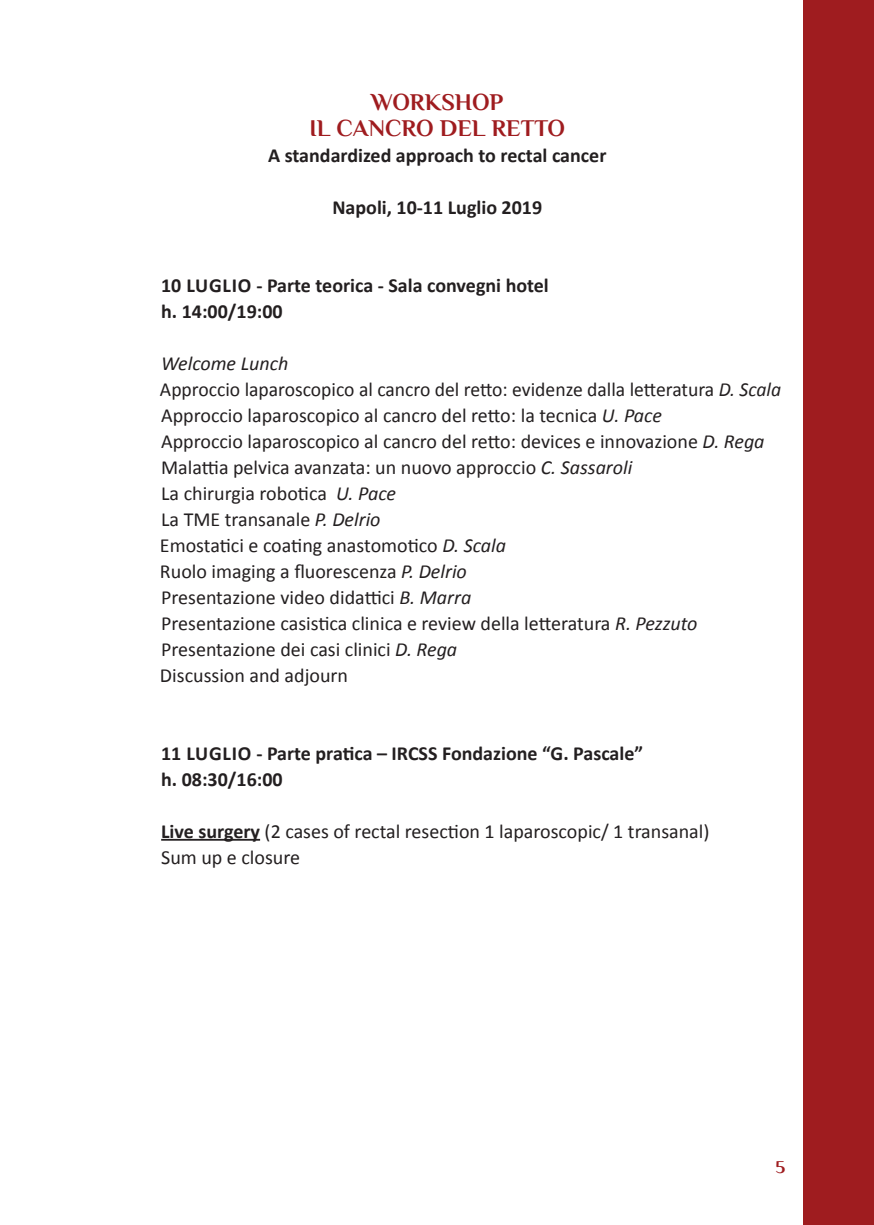
<style>
.page{position:relative;width:874px;height:1225px;background:#fff}
.page>*{position:absolute;margin:0;border:0;box-sizing:border-box;transform-origin:0 0}
.t1{font:700 24px/26px "Philosopher";color:#9f1c1f;text-align:center}
.t2{font:20px/26px "Calibri";color:#231f20}
.t3{font:700 20px/26px "Calibri";color:#231f20}
.t4{font:700 18px "Philosopher";color:#9f1c1f}
.s1{font-style:italic}
.s2{font-weight:700}
</style>
<div class="page">
<div style="left:803px;top:0;width:70px;height:1225px;background:#9f1c1f"></div>
<hr style="left:161px;top:839px;width:99px;height:1px;background:#231f20">
<p class="t1" style="left:309px;top:89px;width:257px">WORKSHOP<br>IL CANCRO DEL RETTO</p>
<p class="t3" style="left:268px;top:142px;width:339px">A standardized approach to rectal cancer</p>
<p class="t3" style="left:332px;top:194px;width:211px">Napoli, 10-11 Luglio 2019</p>
<p class="t3" style="left:161px;top:272px;width:389px">10 LUGLIO - Parte teorica - Sala convegni hotel h. 14:00/19:00</p>
<p class="t2" style="left:160px;top:350px;width:622px"><span class="s1">Welcome Lunch<br></span>Approccio laparoscopico al cancro del retto: evidenze dalla letteratura <span class="s1">D. Scala </span>Approccio laparoscopico al cancro del retto: la tecnica <span class="s1">U. Pace<br></span>Approccio laparoscopico al cancro del retto: devices e innovazione <span class="s1">D. Rega </span>Malattia pelvica avanzata: un nuovo approccio <span class="s1">C. Sassaroli<br></span>La chirurgia robotica <span class="s1">U. Pace<br></span>La TME transanale <span class="s1">P. Delrio<br></span>Emostatici e coating anastomotico <span class="s1">D. Scala<br></span>Ruolo imaging a fluorescenza <span class="s1">P. Delrio<br></span>Presentazione video didattici <span class="s1">B. Marra<br></span>Presentazione casistica clinica e review della letteratura <span class="s1">R. Pezzuto </span>Presentazione dei casi clinici <span class="s1">D. Rega<br></span>Discussion and adjourn</p>
<p class="t3" style="left:161px;top:740px;width:483px">11 LUGLIO - Parte pratica – IRCSS Fondazione “G. Pascale” h. 08:30/16:00</p>
<p class="t2" style="left:161px;top:818px;width:549px"><span class="s2">Live surgery</span> (2 cases of rectal resection 1 laparoscopic/ 1 transanal)<br>Sum up e closure</p>
<p class="t4" style="left:775px;top:1157px;width:11px">5</p>
</div>
